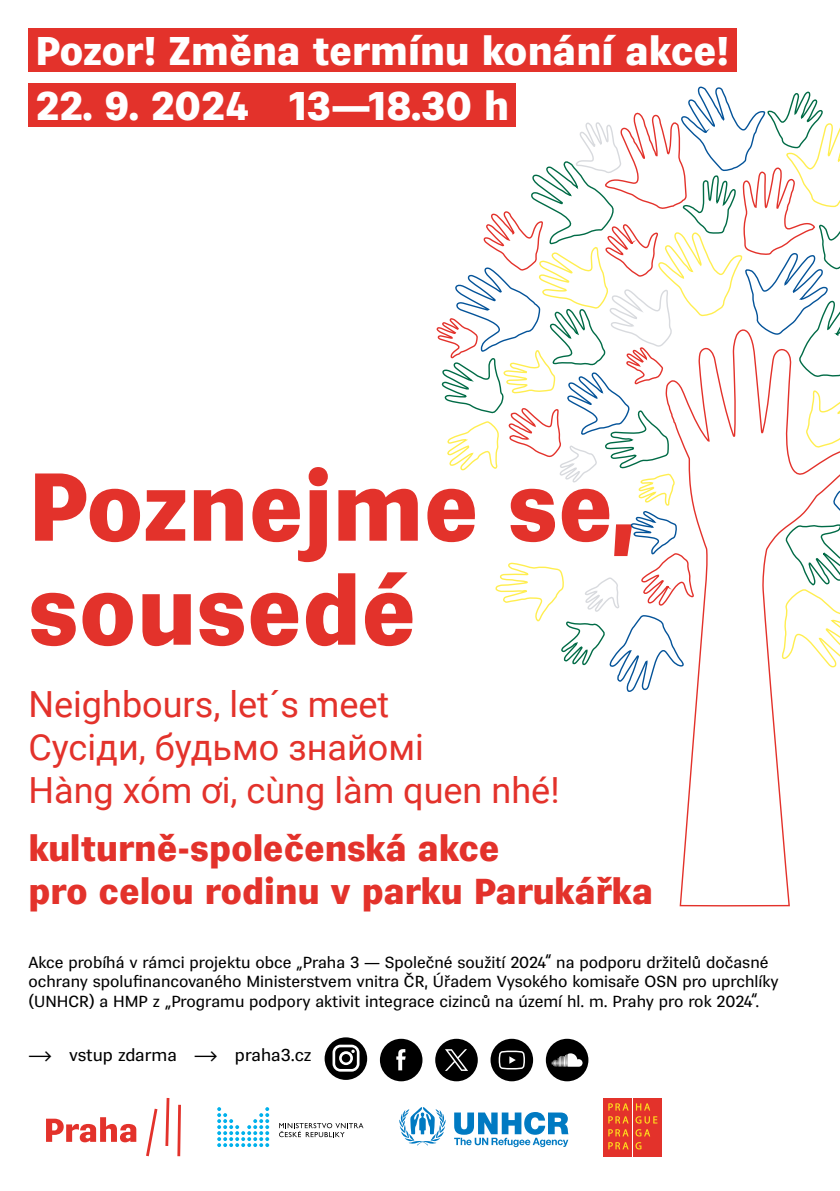
<style>
.page{position:relative;width:840px;height:1191px;background:#fff}
.page>*{position:absolute;margin:0;border:0;box-sizing:border-box;transform-origin:0 0}
.t1{font:900 96px/104px "Vegan Sans Premium";color:#e3322b}
.t2{font:900 40px "Vegan Sans Premium";color:#fff}
.t3{font:36px/43.2px "Roboto";color:#e3322b}
.t4{font:900 36px/43.2px "Vegan Sans Premium";color:#e3322b}
.t5{font:17.2px "Vegan Sans Premium";letter-spacing:-.01em;color:#000}
.t6{font:16px/19.2px "Vegan Sans Premium";color:#000}
</style>
<div class="page">
<svg style="left:679px;top:694px;width:111px;height:213px"></svg>
<svg style="left:436px;top:86px;width:403px;height:608px"></svg>
<div style="left:28px;top:28px;width:708px;height:44px;background:#e3322b"></div>
<div style="left:28px;top:83px;width:488px;height:44px;background:#e3322b"></div>
<svg style="left:279px;top:1123px;width:84px;height:14px"></svg>
<svg style="left:217px;top:1107px;width:52px;height:40px"></svg>
<div style="left:602px;top:1097px;width:29px;height:59px;background:#e3322b"></div>
<div style="left:632px;top:1097px;width:29px;height:59px;background:#e3322b"></div>
<svg style="left:608px;top:1103px;width:20px;height:7px"></svg>
<svg style="left:635px;top:1103px;width:15px;height:7px"></svg>
<svg style="left:608px;top:1116px;width:20px;height:7px"></svg>
<svg style="left:635px;top:1116px;width:22px;height:7px"></svg>
<svg style="left:608px;top:1129px;width:20px;height:7px"></svg>
<svg style="left:635px;top:1129px;width:15px;height:7px"></svg>
<svg style="left:608px;top:1142px;width:20px;height:7px"></svg>
<svg style="left:635px;top:1142px;width:6px;height:7px"></svg>
<svg style="left:146px;top:1108px;width:11px;height:48px"></svg>
<svg style="left:165px;top:1098px;width:4px;height:48px"></svg>
<svg style="left:177px;top:1104px;width:4px;height:52px"></svg>
<svg style="left:46px;top:1117px;width:90px;height:25px"></svg>
<svg style="left:399px;top:1107px;width:47px;height:38px"></svg>
<svg style="left:454px;top:1112px;width:114px;height:35px"></svg>
<svg style="left:324px;top:1037px;width:43px;height:43px"></svg>
<div style="left:341px;top:1054px;width:9px;height:8px;background:#000;border-radius:50%"></div>
<svg style="left:379px;top:1038px;width:43px;height:43px"></svg>
<svg style="left:435px;top:1038px;width:42px;height:43px"></svg>
<svg style="left:490px;top:1038px;width:43px;height:43px"></svg>
<svg style="left:545px;top:1038px;width:43px;height:43px"></svg>
<h2 class="t2" style="left:35px;top:28px;width:695px">Pozor! Změna termínu konání akce!</h2>
<h2 class="t2" style="left:35px;top:83px;width:475px">22. 9. 2024 13—18.30 h</h2>
<h1 class="t1" style="left:28px;top:456px;width:606px">Poznejme se, sousedé</h1>
<h3 class="t3" style="left:28px;top:681px;width:532px">Neighbours, let´s meet<br>Сусіди, будьмо знайомі<br>Hàng xóm ơi, cùng làm quen nhé!</h3>
<h3 class="t4" style="left:28px;top:827px;width:626px">kulturně-společenská akce<br>pro celou rodinu v parku Parukářka</h3>
<p class="t6" style="left:28px;top:953px;width:751px">Akce probíhá v rámci projektu obce „Praha 3 — Společné soužití 2024“ na podporu držitelů dočasné ochrany spolufinancovaného Ministerstvem vnitra ČR, Úřadem Vysokého komisaře OSN pro uprchlíky (UNHCR) a HMP z „Programu podpory aktivit integrace cizinců na území hl. m. Prahy pro rok 2024“.</p>
<p class="t5" style="left:28px;top:1045px;width:284px">⟶ vstup zdarma ⟶ praha3.cz</p>
</div>
